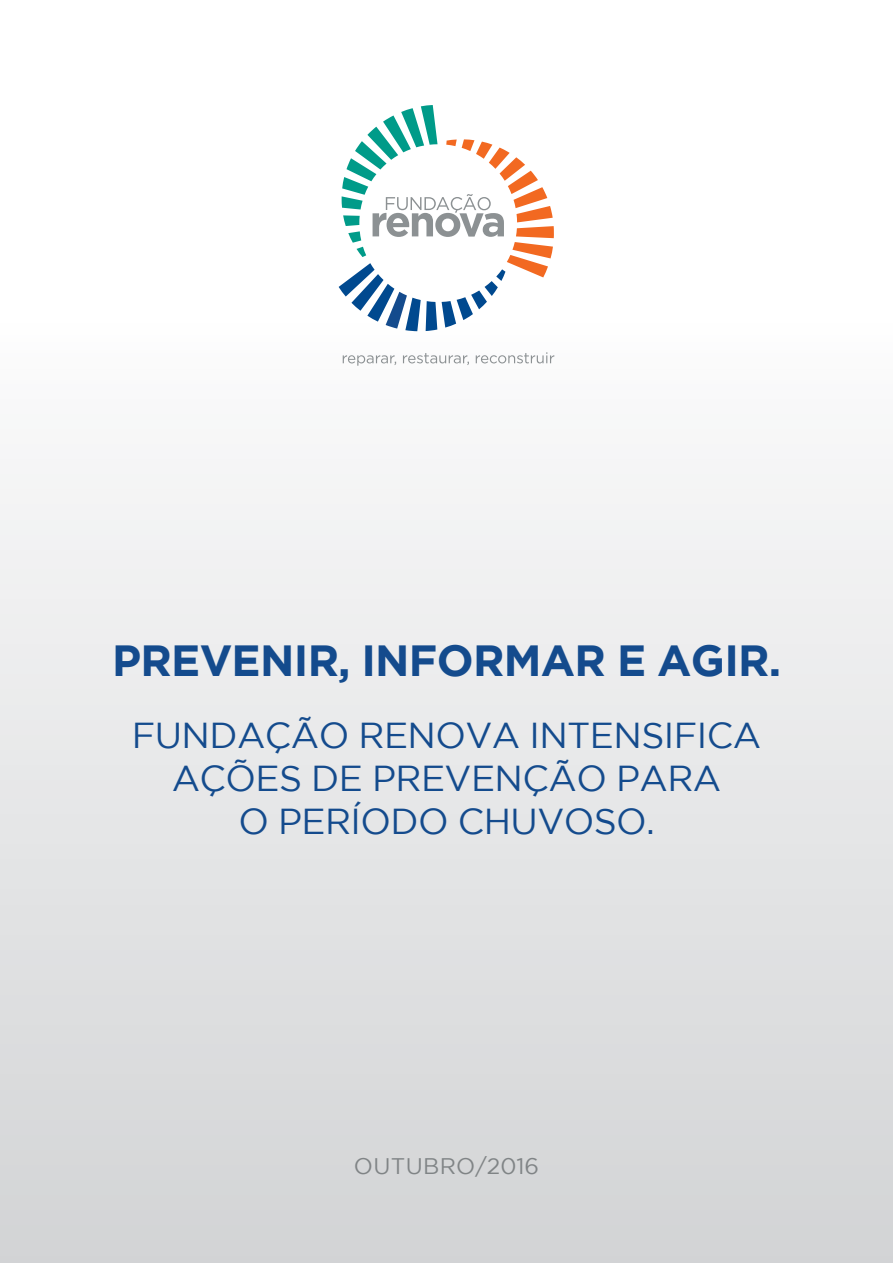
<style>
.page{position:relative;width:893px;height:1263px;background:#fff}
.page>*{position:absolute;margin:0;border:0;box-sizing:border-box;transform-origin:0 0}
.t1{font:700 43.5px "Gotham";letter-spacing:-.015em;color:#144b8d}
.t2{font:36px/43.2px "Gotham";letter-spacing:-.015em;color:#144b8d;text-align:center}
.t3{font:22.5px "Gotham";letter-spacing:.015em;color:#808486}
</style>
<div class="page">
<div style="left:0;top:0;width:893px;height:1263px;background:linear-gradient(to bottom,#fff,#d4d5d6)"></div>
<svg style="left:343px;top:355px;width:53px;height:11px"></svg>
<svg style="left:403px;top:353px;width:66px;height:12px"></svg>
<svg style="left:476px;top:352px;width:78px;height:11px"></svg>
<svg style="left:339px;top:105px;width:215px;height:226px"></svg>
<p class="t1" style="left:112px;top:635px;width:670px">PREVENIR, INFORMAR E AGIR.</p>
<p class="t2" style="left:132px;top:713px;width:631px">FUNDAÇÃO RENOVA INTENSIFICA<br>AÇÕES DE PREVENÇÃO PARA<br>O PERÍODO CHUVOSO.</p>
<p class="t3" style="left:354px;top:1153px;width:187px">OUTUBRO/2016</p>
</div>
